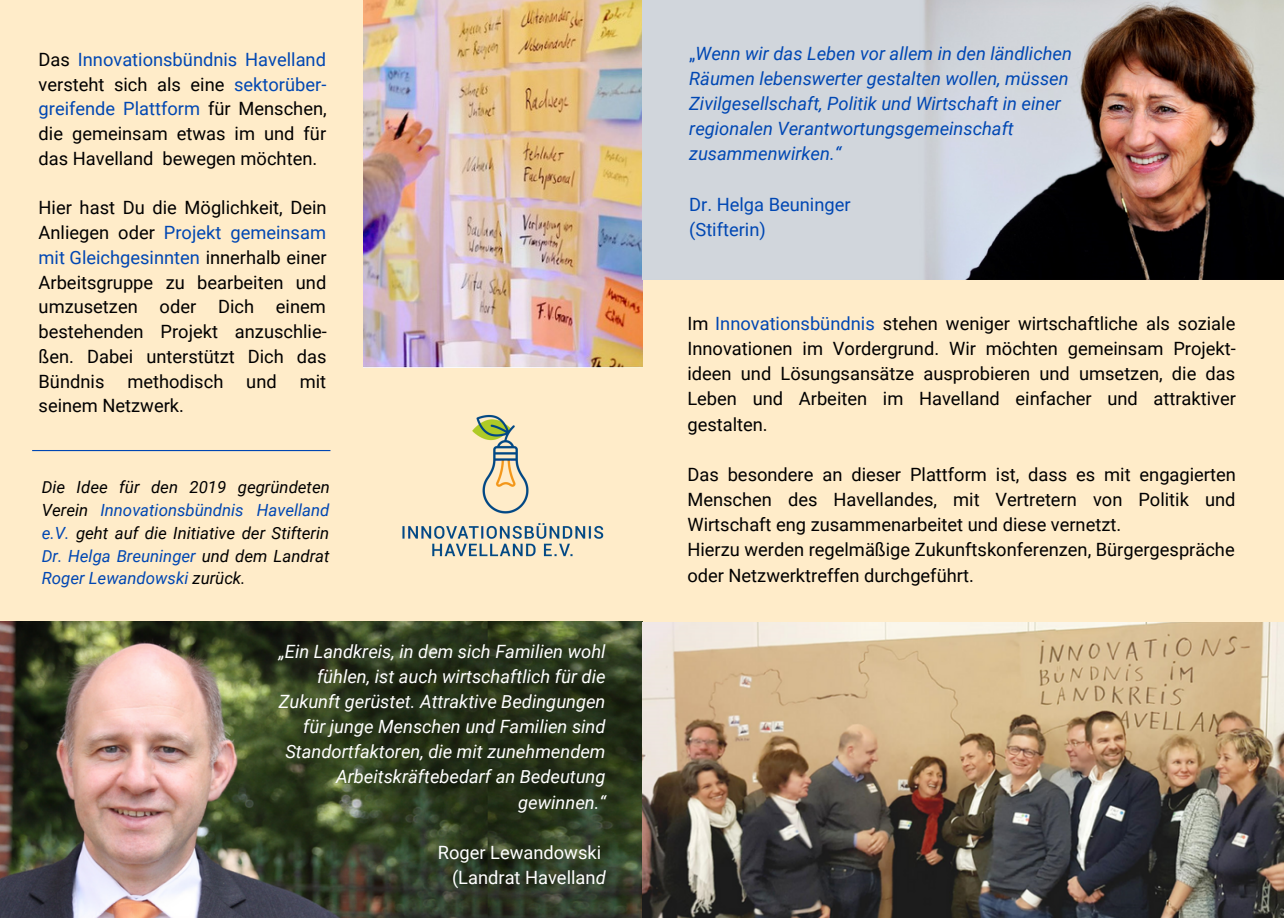
<style>
.page{position:relative;width:1284px;height:918px;background:#ffecc9}
.page>*{position:absolute;margin:0;border:0;box-sizing:border-box;transform-origin:0 0}
.t1{font:18.3px/24.8px "Roboto";color:#000;text-align:justify}
.t2{font:italic 18.3px/25.2px "Roboto";color:#fff;text-align:right}
.t3{font:italic 18.3px/25.2px "Roboto";color:#0047b3}
.t4{font:18.3px/25.2px "Roboto";color:#fff;text-align:right}
.t5{font:18.3px/25.2px "Roboto";color:#0047b3}
.t6{font:italic 16.8px/23px "Roboto";color:#000;text-align:justify}
.s1{color:#0047b3}
.s2{font-style:italic}
.s3{font-style:normal}
</style>
<div class="page">
<img style="left:402px;top:414px;width:202px;height:143px">
<hr style="left:32px;top:450px;width:298px;height:1px;background:#0047b3">
<img style="left:0;top:622px;width:1284px;height:296px">
<img style="left:363px;top:0;width:279px;height:367px">
<img style="left:642px;top:0;width:642px;height:280px">
<p class="t1" style="left:39px;top:47px;width:290px">Das <span class="s1">Innovationsbündnis Havelland </span>versteht sich als eine <span class="s1">sektorüber&shy;greifende Plattform</span> für Menschen, die gemeinsam etwas im und für das Havelland bewegen möchten.</p>
<p class="t1" style="left:39px;top:196px;width:290px">Hier hast Du die Möglichkeit, Dein Anliegen oder <span class="s1">Projekt gemeinsam mit Gleichgesinnten</span> innerhalb einer Arbeitsgruppe zu bearbeiten und umzusetzen oder Dich einem bestehenden Projekt anzuschlie&shy;ßen. Dabei unterstützt Dich das Bündnis</p>
<p class="t1" style="left:127px;top:369px;width:98px">methodisch</p>
<p class="t1" style="left:246px;top:369px;width:32px">und</p>
<p class="t1" style="left:300px;top:369px;width:28px">mit</p>
<p class="t1" style="left:39px;top:394px;width:147px">seinem Netzwerk.</p>
<p class="t6" style="left:42px;top:476px;width:289px">Die Idee für den 2019 gegründeten Verein <span class="s1">Innovationsbündnis Havelland e.V.</span> geht auf die Initiative der Stifterin <span class="s1">Dr. Helga Breuninger</span> und dem Landrat <span class="s1">Roger Lewandowski</span> zurück.</p>
<p class="t2" style="left:279px;top:639px;width:329px">„Ein Landkreis, in dem sich Familien wohl fühlen, ist auch wirtschaftlich für die Zukunft gerüstet. Attraktive Bedingungen für junge Menschen und Familien sind Standortfaktoren, die mit zunehmendem Arbeitskräftebedarf an Bedeutung gewinnen.“</p>
<p class="t4" style="left:438px;top:840px;width:169px">Roger Lewandowski (Landrat Havellan<span class="s2">d</span></p>
<p class="t3" style="left:689px;top:41px;width:384px"><span class="s3">„</span>Wenn wir das Leben vor allem in den ländlichen Räumen lebenswerter gestalten wollen, müssen Zivilgesellschaft, Politik und Wirtschaft in einer regionalen Verantwortungsgemeinschaft zusammenwirken.“</p>
<p class="t5" style="left:689px;top:192px;width:163px">Dr. Helga Beuninger (Stifterin)</p>
<p class="t1" style="left:687px;top:311px;width:550px;line-height:25.2px">Im <span class="s1">Innovationsbündnis</span> stehen weniger wirtschaftliche als soziale Innovationen im Vordergrund. Wir möchten gemeinsam Projekt&shy;ideen und Lösungsansätze ausprobieren und umsetzen, die das Leben und Arbeiten im Havelland einfacher und attraktiver gestalten.</p>
<p class="t1" style="left:687px;top:462px;width:550px;line-height:25.2px;text-align:left">Das besondere an dieser Plattform ist, dass es mit engagierten Menschen des Havellandes, mit Vertretern von Politik und Wirtschaft eng zusammenarbeitet und diese vernetzt.<br>Hierzu werden regelmäßige Zukunftskonferenzen, Bürgergespräche oder Netzwerktreffen durchgeführt.</p>
</div>
